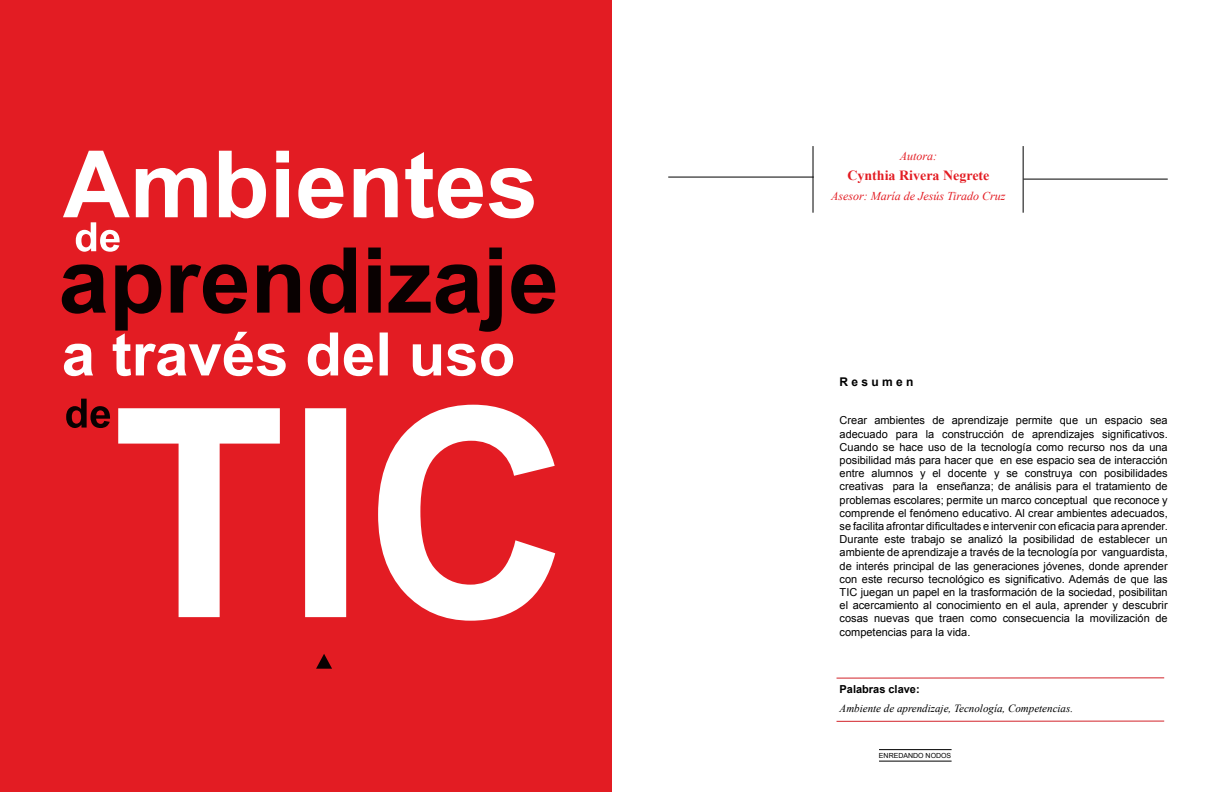
<style>
.page{position:relative;width:1224px;height:792px;background:#fff}
.page>*{position:absolute;margin:0;border:0;box-sizing:border-box;transform-origin:0 0}
.t1{font:700 14px "Times New Roman";color:#e31c23}
.t2{font:italic 12px "Times New Roman";color:#e31c23}
.t3{font:700 12px "Arial";color:#000}
.t4{font:11px/13.2px "Arial";color:#000;text-align:justify}
.t5{font:italic 11px "Times New Roman";color:#000}
.t6{font:700 11px "Arial";color:#000}
.t7{font:7px "Arial";color:#000}
</style>
<div class="page">
<hr style="left:879px;top:749px;width:73px;height:1px;background:#000">
<hr style="left:879px;top:761px;width:73px;height:1px;background:#000">
<div style="left:0;top:0;width:612px;height:792px;background:#e31c23"></div>
<svg style="left:62px;top:252px;width:493px;height:80px"></svg>
<svg style="left:63px;top:151px;width:471px;height:101px"></svg>
<svg style="left:118px;top:405px;width:437px;height:216px"></svg>
<svg style="left:64px;top:332px;width:449px;height:44px"></svg>
<svg style="left:66px;top:399px;width:44px;height:29px"></svg>
<hr style="left:668px;top:177px;width:146px;height:1px;background:#000">
<hr style="left:1024px;top:179px;width:144px;height:1px;background:#000">
<hr style="left:813px;top:146px;width:1px;height:67px;background:#000">
<hr style="left:1023px;top:146px;width:1px;height:67px;background:#000">
<hr style="left:837px;top:677px;width:327px;height:1px;background:#d2232a">
<hr style="left:837px;top:721px;width:327px;height:1px;background:#d2232a">
<svg style="left:316px;top:654px;width:16px;height:15px"></svg>
<p class="t2" style="left:900px;top:148px;width:39px">Autora:</p>
<p class="t1" style="left:847px;top:166px;width:144px">Cynthia Rivera Negrete</p>
<p class="t2" style="left:831px;top:188px;width:176px">Asesor: María de Jesús Tirado Cruz</p>
<p class="t3" style="left:840px;top:374px;width:76px">R e s u m e n</p>
<p class="t4" style="left:840px;top:414px;width:330px">Crear ambientes de aprendizaje permite que un espacio sea adecuado para la construcción de aprendizajes significativos.<br>Cuando se hace uso de la tecnología como recurso nos da una posibilidad más para hacer que en ese espacio sea de interacción entre alumnos y el docente y se construya con posibilidades creativas para la enseñanza; de análisis para el tratamiento de problemas escolares; permite un marco conceptual que reconoce y comprende el fenómeno educativo. Al crear ambientes adecuados, se facilita afrontar dificultades e intervenir con eficacia para aprender.<br>Durante este trabajo se analizó la posibilidad de establecer un ambiente de aprendizaje a través de la tecnología por vanguardista, de interés principal de las generaciones jóvenes, donde aprender con este recurso tecnológico es significativo. Además de que las TIC juegan un papel en la trasformación de la sociedad, posibilitan el acercamiento al conocimiento en el aula, aprender y descubrir cosas nuevas que traen como consecuencia la movilización de competencias para la vida.</p>
<p class="t6" style="left:840px;top:682px;width:82px">Palabras clave:</p>
<p class="t5" style="left:840px;top:701px;width:235px">Ambiente de aprendizaje, Tecnología, Competencias.</p>
<p class="t7" style="left:879px;top:751px;width:74px">ENREDANDO NODOS</p>
</div>
